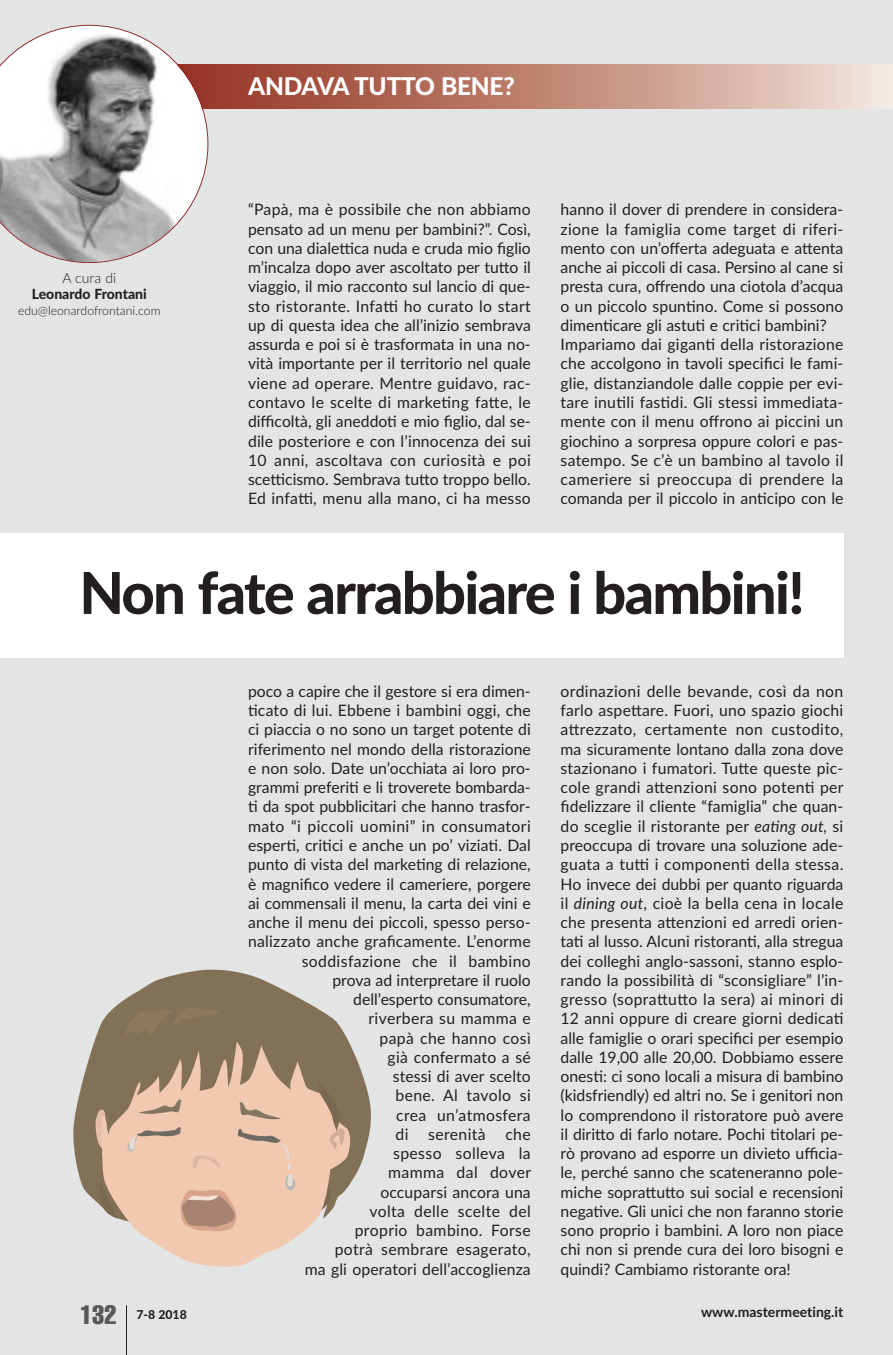
<style>
.page{position:relative;width:893px;height:1355px;background:#fff}
.page>*{position:absolute;margin:0;border:0;box-sizing:border-box;transform-origin:0 0}
.t1{font:800 57.75px "Lato";letter-spacing:-.03em;color:#231f20}
.t2{font:extra-condensed 26.25px "Helvetica";color:#57585a}
.t3{font:800 24.5px "Lato";letter-spacing:-.01em;color:#fff}
.t4{font:15.75px/19.2px "Lato";letter-spacing:.005em;color:#231f20;text-align:justify}
.t5{font:700 14px "Lato";color:#231f20}
.t6{font:800 14px "Lato";color:#231f20}
.t7{font:300 14px "Lato";color:#231f20}
.t8{font:300 12.25px "Lato";color:#231f20}
.t9{font:800 12.25px "Lato";color:#231f20}
.s1{font-style:italic}
</style>
<div class="page">
<div style="left:0;top:0;width:893px;height:1354px;background:#e3e4e4"></div>
<hr style="left:126px;top:1305px;width:1px;height:49px;background:#231f20">
<svg style="left:208px;top:64px;width:685px;height:44px;background:#c28a7b"></svg>
<svg style="left:0;top:25px;width:208px;height:238px"></svg>
<div style="left:0;top:533px;width:843px;height:124px;background:#fff"></div>
<svg style="left:73px;top:969px;width:298px;height:235px;fill:#827057"></svg>
<svg style="left:95px;top:1109px;width:6px;height:39px"></svg>
<svg style="left:101px;top:1041px;width:252px;height:226px"></svg>
<svg style="left:137px;top:1098px;width:45px;height:15px"></svg>
<svg style="left:238px;top:1101px;width:45px;height:18px"></svg>
<svg style="left:124px;top:1007px;width:99px;height:33px;background:#847258"></svg>
<svg style="left:99px;top:1174px;width:19px;height:44px"></svg>
<svg style="left:317px;top:1080px;width:27px;height:70px;background:#ba9c84"></svg>
<svg style="left:127px;top:1126px;width:169px;height:105px;background:#e7c0aa"></svg>
<p class="t7" style="left:62px;top:270px;width:55px">A cura di</p>
<p class="t6" style="left:32px;top:286px;width:116px">Leonardo Frontani</p>
<p class="t8" style="left:18px;top:303px;width:144px">edu@leonardofrontani.com</p>
<h3 class="t3" style="left:248px;top:73px;width:268px">ANDAVA TUTTO BENE?</h3>
<p class="t4" style="left:248px;top:200px;width:284px">“Papà, ma è possibile che non abbiamo pensato ad un menu per bambini?”. Così, con una dialettica nuda e cruda mio figlio m’incalza dopo aver ascoltato per tutto il viaggio, il mio racconto sul lancio di que&shy;sto ristorante. Infatti ho curato lo start up di questa idea che all’inizio sembrava assurda e poi si è trasformata in una no&shy;vità importante per il territorio nel quale viene ad operare. Mentre guidavo, rac&shy;contavo le scelte di marketing fatte, le difficoltà, gli aneddoti e mio figlio, dal se&shy;dile posteriore e con l’innocenza dei sui 10 anni, ascoltava con curiosità e poi scetticismo. Sembrava tutto troppo bello.<br>Ed infatti, menu alla mano, ci ha messo</p>
<p class="t4" style="left:561px;top:200px;width:284px;text-align:left">hanno il dover di prendere in considera&shy;zione la famiglia come target di riferi&shy;mento con un’offerta adeguata e attenta anche ai piccoli di casa. Persino al cane si presta cura, offrendo una ciotola d’acqua o un piccolo spuntino. Come si possono dimenticare gli astuti e critici bambini?<br>Impariamo dai giganti della ristorazione che accolgono in tavoli specifici le fami&shy;glie, distanziandole dalle coppie per evi&shy;tare inutili fastidi. Gli stessi immediata&shy;mente con il menu offrono ai piccini un giochino a sorpresa oppure colori e pas&shy;satempo. Se c’è un bambino al tavolo il cameriere si preoccupa di prendere la comanda per il piccolo in anticipo con le</p>
<h1 class="t1" style="left:79px;top:560px;width:727px">Non fate arrabbiare i bambini!</h1>
<h2 class="t2" style="left:80px;top:1305px;width:38px">132</h2>
<p class="t4" style="left:248px;top:681px;width:285px;text-align:right">poco a capire che il gestore si era dimen&shy;ticato di lui. Ebbene i bambini oggi, che ci piaccia o no sono un target potente di riferimento nel mondo della ristorazione e non solo. Date un’occhiata ai loro pro&shy;grammi preferiti e li troverete bombarda&shy;ti da spot pubblicitari che hanno trasfor&shy;mato “i piccoli uomini” in consumatori esperti, critici e anche un po’ viziati. Dal punto di vista del marketing di relazione, è magnifico vedere il cameriere, porgere ai commensali il menu, la carta dei vini e anche il menu dei piccoli, spesso perso&shy;nalizzato anche graficamente. L’enorme soddisfazione che il bambino<br>prova ad interpretare il ruolo<br>dell’esperto consumatore,<br>riverbera su mamma e<br>papà che hanno così<br>già confermato a sé<br>stessi di aver scelto<br>bene. Al tavolo si<br>crea un’atmosfera<br>di serenità che<br>spesso solleva la<br>mamma dal dover<br>occuparsi ancora una<br>volta delle scelte del<br>proprio bambino. Forse<br>potrà sembrare esagerato,<br>ma gli operatori dell’accoglienza</p>
<p class="t4" style="left:561px;top:681px;width:285px">ordinazioni delle bevande, così da non farlo aspettare. Fuori, uno spazio giochi attrezzato, certamente non custodito, ma sicuramente lontano dalla zona dove stazionano i fumatori. Tutte queste pic&shy;cole grandi attenzioni sono potenti per fidelizzare il cliente “famiglia” che quan&shy;do sceglie il ristorante per <span class="s1">eating out,</span> si preoccupa di trovare una soluzione ade&shy;guata a tutti i componenti della stessa.<br>Ho invece dei dubbi per quanto riguarda il <span class="s1">dining out</span>, cioè la bella cena in locale che presenta attenzioni ed arredi orien&shy;tati al lusso. Alcuni ristoranti, alla stregua dei colleghi anglo-sassoni, stanno esplo&shy;rando la possibilità di “sconsigliare” l’in&shy;gresso (soprattutto la sera) ai minori di 12 anni oppure di creare giorni dedicati alle famiglie o orari specifici per esempio dalle 19,00 alle 20,00. Dobbiamo essere onesti: ci sono locali a misura di bambino (kidsfriendly) ed altri no. Se i genitori non lo comprendono il ristoratore può avere il diritto di farlo notare. Pochi titolari pe&shy;rò provano ad esporre un divieto ufficia&shy;le, perché sanno che scateneranno pole&shy;miche soprattutto sui social e recensioni negative. Gli unici che non faranno storie sono proprio i bambini. A loro non piace chi non si prende cura dei loro bisogni e quindi? Cambiamo ristorante ora!</p>
<p class="t9" style="left:136px;top:1307px;width:52px">7-8 2018</p>
<p class="t5" style="left:701px;top:1303px;width:144px">www.mastermeeting.it</p>
</div>
